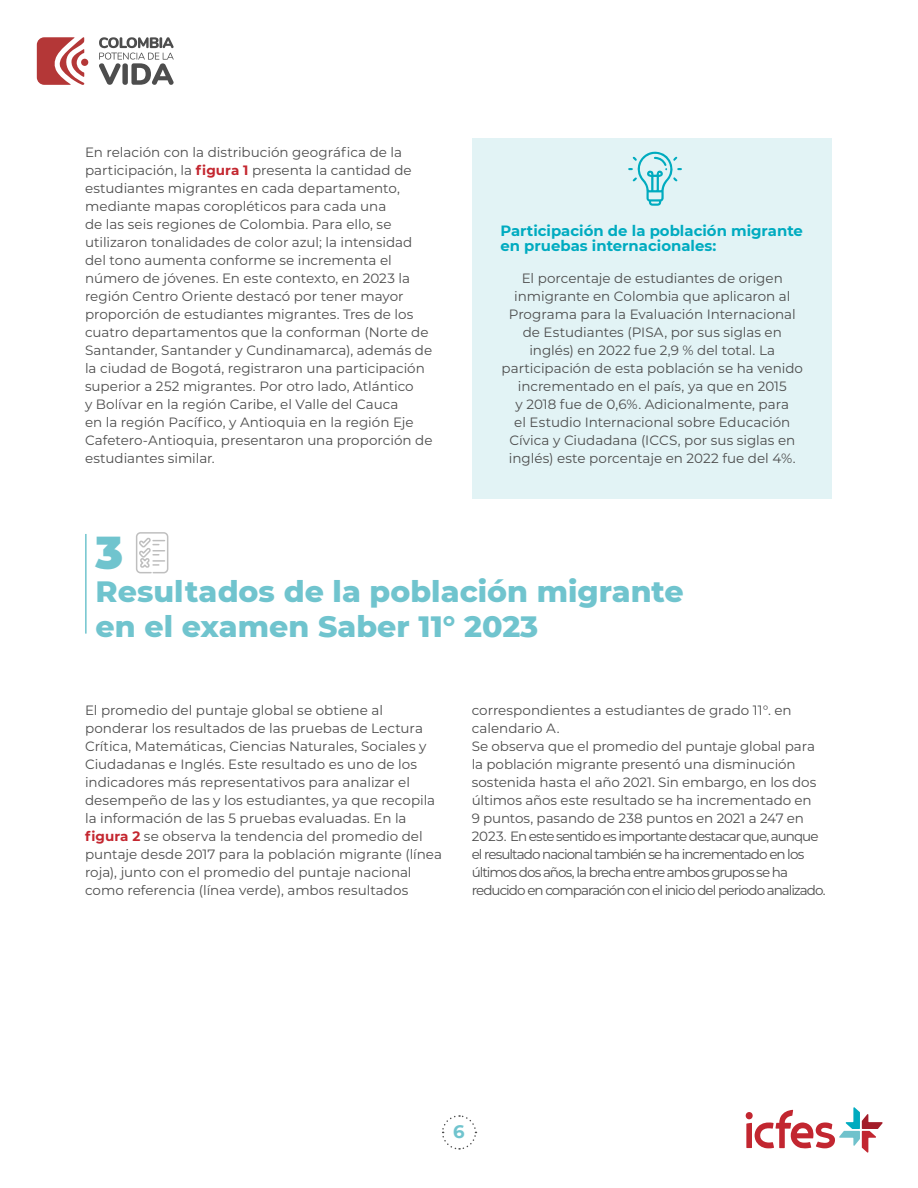
<style>
.page{position:relative;width:918px;height:1188px;background:#fff}
.page>*{position:absolute;margin:0;border:0;box-sizing:border-box;transform-origin:0 0}
.t1{font:900 45px "Montserrat";color:#70c4ce}
.t2{font:800 30px/34.5px "Montserrat";color:#70c4ce}
.t3{font:700 18px "Montserrat";color:#70c4ce}
.t4{font:700 14.85px/15px "Montserrat";color:#00abc0}
.t5{font:13.5px/18px "Montserrat";color:#4d4d4d}
.t6{font:13.5px/18px "Montserrat";letter-spacing:-.02em;color:#4d4d4d}
.s1{font-weight:700;color:#c42730}
</style>
<div class="page">
<svg style="left:746px;top:1107px;width:137px;height:46px"></svg>
<svg style="left:99px;top:37px;width:75px;height:48px"></svg>
<svg style="left:37px;top:37px;width:47px;height:48px"></svg>
<div style="left:81px;top:59px;width:7px;height:7px;background:#b43737;border-radius:50%"></div>
<svg style="left:442px;top:1115px;width:35px;height:35px"></svg>
<div style="left:473px;top:138px;width:359px;height:361px;background:#e2f3f5"></div>
<hr style="left:85px;top:534px;width:2px;height:100px;background:#70c4ce">
<svg style="left:136px;top:532px;width:33px;height:42px"></svg>
<svg style="left:628px;top:151px;width:54px;height:55px"></svg>
<p class="t5" style="left:85px;top:143px;width:349px">En relación con la distribución geográfica de la participación, la <span class="s1">figura 1</span> presenta la cantidad de estudiantes migrantes en cada departamento, mediante mapas coropléticos para cada una<br>de las seis regiones de Colombia. Para ello, se utilizaron tonalidades de color azul; la intensidad del tono aumenta conforme se incrementa el número de jóvenes. En este contexto, en 2023 la región Centro Oriente destacó por tener mayor proporción de estudiantes migrantes. Tres de los cuatro departamentos que la conforman (Norte de Santander, Santander y Cundinamarca), además de la ciudad de Bogotá, registraron una participación superior a 252 migrantes. Por otro lado, Atlántico<br>y Bolívar en la región Caribe, el Valle del Cauca<br>en la región Pacífico, y Antioquia en la región Eje Cafetero-Antioquia, presentaron una proporción de estudiantes similar.</p>
<p class="t4" style="left:500px;top:222px;width:304px">Participación de la población migrante en pruebas internacionales:</p>
<p class="t5" style="left:502px;top:269px;width:303px;text-align:center">El porcentaje de estudiantes de origen inmigrante en Colombia que aplicaron al Programa para la Evaluación Internacional de Estudiantes (PISA, por sus siglas en inglés) en 2022 fue 2,9 % del total. La participación de esta población se ha venido incrementado en el país, ya que en 2015<br>y 2018 fue de 0,6%. Adicionalmente, para<br>el Estudio Internacional sobre Educación Cívica y Ciudadana (ICCS, por sus siglas en inglés) este porcentaje en 2022 fue del 4%.</p>
<h1 class="t1" style="left:96px;top:519px;width:29px">3</h1>
<h2 class="t2" style="left:96px;top:573px;width:590px">Resultados de la población migrante en el examen Saber 11° 2023</h2>
<p class="t5" style="left:85px;top:701px;width:359px">El promedio del puntaje global se obtiene al ponderar los resultados de las pruebas de Lectura Crítica, Matemáticas, Ciencias Naturales, Sociales y Ciudadanas e Inglés. Este resultado es uno de los indicadores más representativos para analizar el desempeño de las y los estudiantes, ya que recopila la información de las 5 pruebas evaluadas. En la <span class="s1">figura 2</span> se observa la tendencia del promedio del puntaje desde 2017 para la población migrante (línea roja), junto con el promedio del puntaje nacional como referencia (línea verde), ambos resultados</p>
<p class="t6" style="left:472px;top:701px;width:355px">correspondientes a estudiantes de grado 11°. en calendario A.<br>Se observa que el promedio del puntaje global para la población migrante presentó una disminución sostenida hasta el año 2021. Sin embargo, en los dos últimos años este resultado se ha incrementado en<br>9 puntos, pasando de 238 puntos en 2021 a 247 en 2023. En este sentido es importante destacar que, aunque el resultado nacional también se ha incrementado en los últimos dos años, la brecha entre ambos grupos se ha reducido en comparación con el inicio del periodo analizado.</p>
<h3 class="t3" style="left:453px;top:1119px;width:13px">6</h3>
</div>
